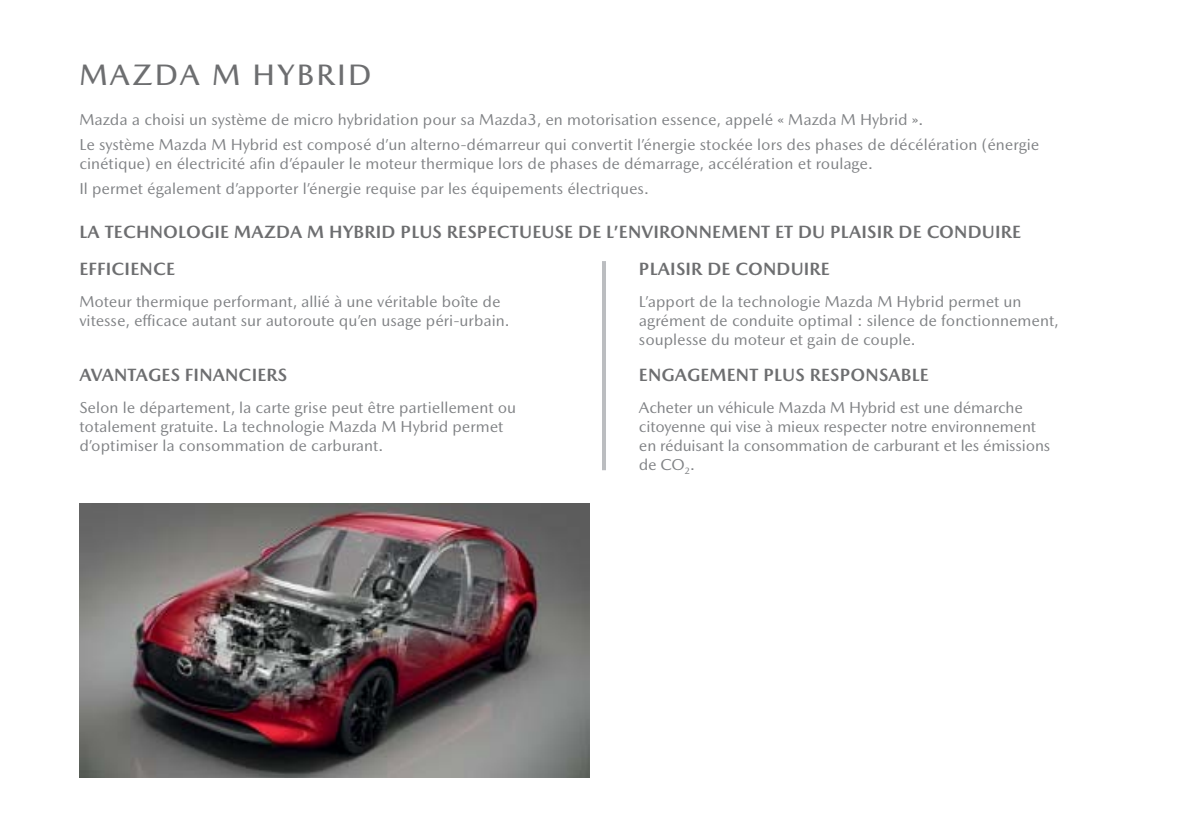
<style>
.page{position:relative;width:1191px;height:840px;background:#fff}
.page>*{position:absolute;margin:0;border:0;box-sizing:border-box;transform-origin:0 0}
.t1{font:500 30px "Mazda Type Cyrillic";letter-spacing:.075em;color:#6d6e70}
.t2{font:700 18px/36.2px "Mazda Type Cyrillic";letter-spacing:.01em;color:#6d6e70}
.t3{font:16px/19.2px "Mazda Type Cyrillic";color:#808285}
</style>
<div class="page">
<img style="left:79px;top:503px;width:511px;height:274px">
<hr style="left:602px;top:261px;width:4px;height:209px;background:#bbbdc0">
<h1 class="t1" style="left:79px;top:63px;width:293px">MAZDA M HYBRID</h1>
<p class="t3" style="left:79px;top:109px;width:961px;line-height:24.8px">Mazda a choisi un système de micro hybridation pour sa Mazda3, en motorisation essence, appelé « Mazda M Hybrid ».<br>Le système Mazda M Hybrid est composé d’un alterno-démarreur qui convertit l’énergie stockée lors des phases de décélération (énergie</p>
<p class="t3" style="left:79px;top:153px;width:795px;line-height:24.8px">cinétique) en électricité afin d’épauler le moteur thermique lors de phases de démarrage, accélération et roulage.<br>Il permet également d’apporter l’énergie requise par les équipements électriques.</p>
<p class="t2" style="left:79px;top:214px;width:943px">LA TECHNOLOGIE MAZDA M HYBRID PLUS RESPECTUEUSE DE L’ENVIRONNEMENT ET DU PLAISIR DE CONDUIRE<br>EFFICIENCE</p>
<p class="t3" style="left:79px;top:293px;width:432px">Moteur thermique performant, allié à une véritable boîte de vitesse, efficace autant sur autoroute qu’en usage péri-urbain.</p>
<p class="t2" style="left:79px;top:356px;width:209px">AVANTAGES FINANCIERS</p>
<p class="t3" style="left:79px;top:398px;width:438px">Selon le département, la carte grise peut être partiellement ou totalement gratuite. La technologie Mazda M Hybrid permet d’optimiser la consommation de carburant.</p>
<p class="t2" style="left:639px;top:250px;width:192px">PLAISIR DE CONDUIRE</p>
<p class="t3" style="left:639px;top:293px;width:421px">L’apport de la technologie Mazda M Hybrid permet un agrément de conduite optimal : silence de fonctionnement, souplesse du moteur et gain de couple.</p>
<p class="t2" style="left:639px;top:356px;width:291px">ENGAGEMENT PLUS RESPONSABLE</p>
<p class="t3" style="left:639px;top:398px;width:413px">Acheter un véhicule Mazda M Hybrid est une démarche citoyenne qui vise à mieux respecter notre environnement en réduisant la consommation de carburant et les émissions de CO<sub>2</sub>.</p>
</div>
